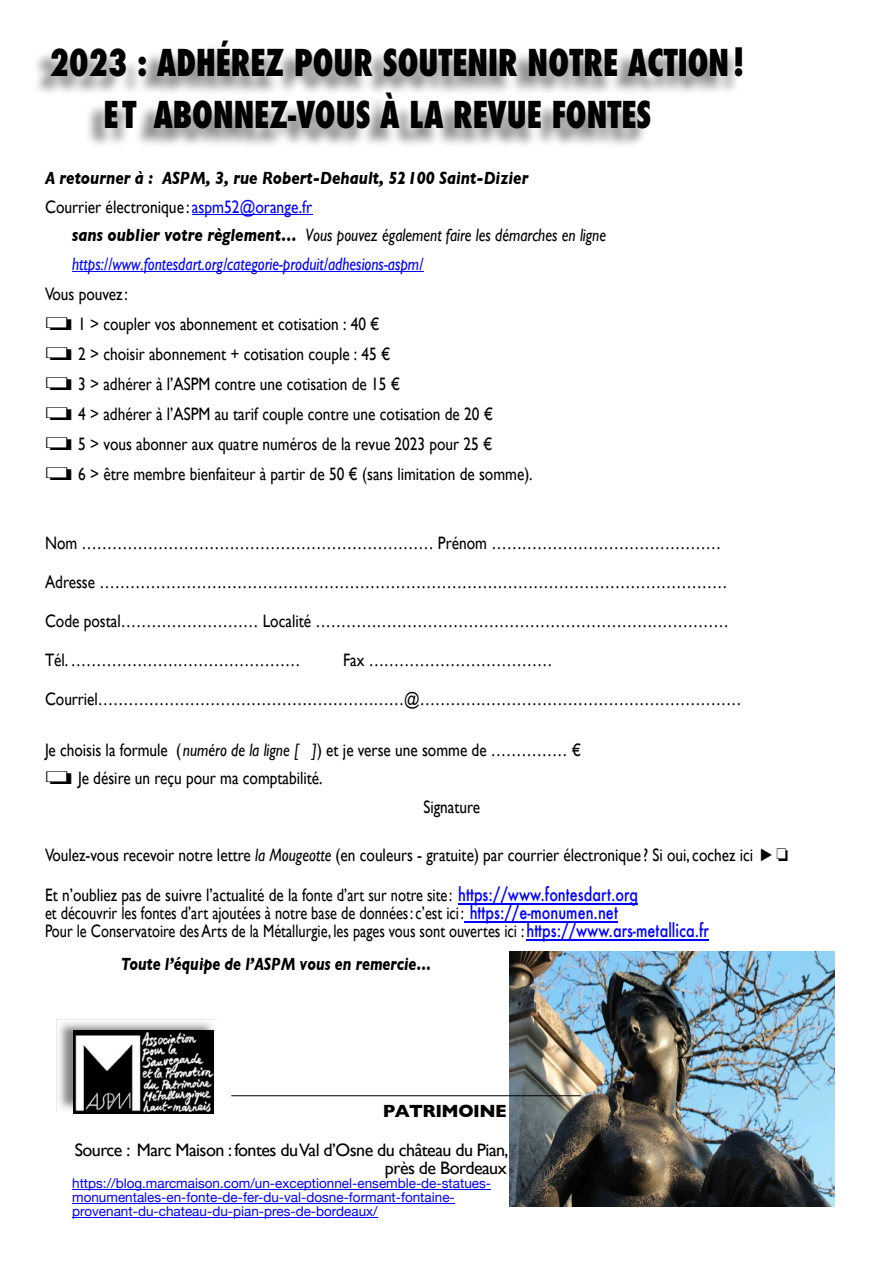
<style>
.page{position:relative;width:894px;height:1263px;background:#fff}
.page>*{position:absolute;margin:0;border:0;box-sizing:border-box;transform-origin:0 0}
.t1{font:800 condensed 36px/51.8px "Futura";color:#000;scale:.9 1}
.t2{font:18px/30px "Gill Sans";color:#000;scale:.85 1}
.t3{font:italic 18px/28.5px "Gill Sans";color:#00f;scale:.85 1}
.t4{font:italic 700 18px/28.5px "Gill Sans";color:#000;scale:.85 1}
.t5{font:18px/18px "Gill Sans";letter-spacing:-.03em;color:#000;text-align:right}
.t6{font:italic 700 18px "Gill Sans";color:#000;scale:.8 1}
.t7{font:700 18px "Gill Sans";letter-spacing:-.03em;color:#000}
.t8{font:13.5px/14px "Helvetica Neue";color:#00f}
.s1{font-weight:400;font-style:normal}
.s2{font-weight:400;font-style:normal;color:#00f}
.s3{font-weight:700;color:#000}
.s4{color:#000}
.s5{font-style:italic}
.s6{font-family:"Arial Narrow";font-weight:700;font-style:italic}
.s7{font-family:"Futura";font-weight:500;color:#00f}
</style>
<div class="page">
<hr style="left:192px;top:214px;width:120px;height:1px;background:#00f">
<hr style="left:72px;top:271px;width:351px;height:1px;background:#00f">
<hr style="left:458px;top:903px;width:180px;height:1px;background:#00f">
<hr style="left:469px;top:921px;width:148px;height:1px;background:#00f">
<hr style="left:526px;top:939px;width:182px;height:1px;background:#00f">
<img style="left:56px;top:1019px;width:160px;height:93px">
<img style="left:74px;top:1030px;width:139px;height:84px">
<img style="left:36px;top:48px;width:701px;height:97px">
<hr style="left:72px;top:1190px;width:419px;height:1px;background:#00f">
<hr style="left:72px;top:1203px;width:382px;height:1px;background:#00f">
<hr style="left:72px;top:1217px;width:305px;height:1px;background:#00f">
<img style="left:509px;top:951px;width:324px;height:255px">
<hr style="left:231px;top:1095px;width:349px;height:1px;background:#000">
<h1 class="t1" style="left:104px;top:40px;width:713px;text-indent:-54px">2023 : ADHÉREZ POUR SOUTENIR NOTRE ACTION !<br>E T ABONNEZ-VOUS À LA REVUE FONTES</h1>
<p class="t4" style="left:45px;top:166px;width:570px">A retourner à : ASPM, 3, rue Robert-Dehault, 52100 Saint-Dizier<br><span class="s1">Courrier électronique :</span> <span class="s2">aspm52@orange.fr</span></p>
<p class="t3" style="left:72px;top:223px;width:629px"><span class="s3">sans oublier votre règlement…</span> <span class="s4">Vous pouvez également faire les démarches en ligne </span>https://www.fontesdart.org/categorie-produit/adhesions-aspm/</p>
<p class="t2" style="left:45px;top:280px;width:575px">Vous pouvez :<br>❏ 1 &gt; coupler vos abonnement et cotisation : 40 €<br>❏ 2 &gt; choisir abonnement + cotisation couple : 45 €<br>❏ 3 &gt; adhérer à l’ASPM contre une cotisation de 15 €<br>❏ 4 &gt; adhérer à l’ASPM au tarif couple contre une cotisation de 20 €<br>❏ 5 &gt; vous abonner aux quatre numéros de la revue 2023 pour 25 €<br>❏ 6 &gt; être membre bienfaiteur à partir de 50 € (sans limitation de somme).</p>
<p class="t2" style="left:45px;top:525px;width:805px;line-height:39px">Nom …………………………………………………………… Prénom ……………………………………… Adresse …………………………………………………………………………………………………………… Code postal……………………… Localité ……………………………………………………………………… Tél. ………………………………………</p>
<p class="t2" style="left:45px;top:642px;width:820px;line-height:39px;text-indent:298px">Fax ………………………………<br>Courriel……………………………………………………@………………………………………………………</p>
<p class="t2" style="left:45px;top:736px;width:632px">Je choisis la formule ( <span class="s5">numéro de la ligne [ ]</span>) et je verse une somme de …………… €</p>
<p class="t2" style="left:45px;top:765px;width:328px">❏ Je désire un reçu pour ma comptabilité.</p>
<p class="t2" style="left:423px;top:794px;width:68px">Signature</p>
<p class="t2" style="left:45px;top:841px;width:875px">Voulez-vous recevoir notre lettre <span class="s5">la Mougeotte</span> (en couleurs - gratuite) par courrier électronique ? Si oui, cochez ici <span class="s6">►</span>❏</p>
<p class="t2" style="left:45px;top:888px;width:782px;line-height:18px">Et n’oubliez pas de suivre l’actualité de la fonte d’art sur notre site : <span class="s7">https://www.fontesdart.org<br></span>et découvrir les fontes d’art ajoutées à notre base de données : c’est ici : <span class="s7">https://e-monumen.net<br></span>Pour le Conservatoire des Arts de la Métallurgie, les pages vous sont ouvertes ici : <span class="s7">https://www.ars-metallica.fr</span></p>
<p class="t6" style="left:121px;top:958px;width:389px">Toute l’équipe de l’ASPM vous en remercie…</p>
<p class="t7" style="left:382px;top:1104px;width:125px">PATRIMOINE</p>
<p class="t5" style="left:75px;top:1143px;width:435px">Source : Marc Maison :fontes duVal d’Osne du château du Pian, près de Bordeaux</p>
<p class="t8" style="left:72px;top:1176px;width:420px">https://blog.marcmaison.com/un-exceptionnel-ensemble-de-statues&shy;monumentales-en-fonte-de-fer-du-val-dosne-formant-fontaine&shy;provenant-du-chateau-du-pian-pres-de-bordeaux/</p>
</div>
